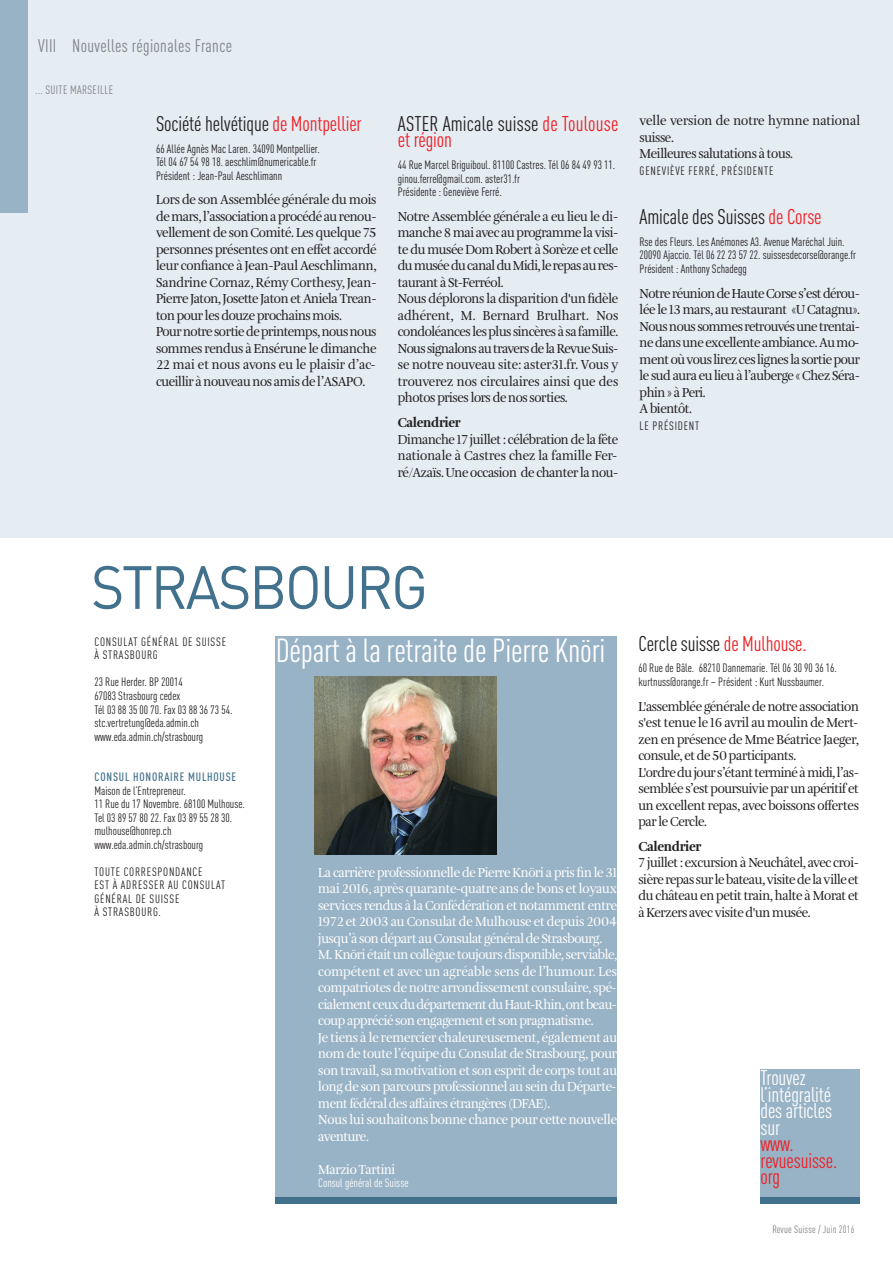
<style>
.page{position:relative;width:893px;height:1263px;background:#fff}
.page>*{position:absolute;margin:0;border:0;box-sizing:border-box;transform-origin:0 0}
.t1{font:60px "DINOT";letter-spacing:-.04em;color:#41718c;scale:.95 1}
.t2{font:condensed 33px "DINOT";letter-spacing:-.005em;color:#fff}
.t3{font:condensed 21px/16.5px "DINOT";letter-spacing:-.005em;color:#231f20}
.t4{font:condensed 21px/16.5px "DINOT";letter-spacing:-.005em;color:#fff}
.t5{font:condensed 21px/16.5px "DINOT";letter-spacing:-.005em;color:#ee1d23}
.t6{font:condensed 18px "DINOT";letter-spacing:.02em;color:#808285}
.t7{font:13.5px/16.5px "Amalia Pro";letter-spacing:-.03em;color:#231f20;scale:.95 1}
.t8{font:13.5px/16.5px "Amalia Pro";letter-spacing:-.02em;color:#fff;scale:.95 1}
.t9{font:900 13.5px "Amalia Pro";letter-spacing:-.03em;color:#231f20;scale:.95 1}
.t10{font:condensed 12px/13.5px "DINOT";color:#231f20}
.t11{font:condensed 12px/13.5px "DINOT";letter-spacing:.065em;color:#231f20}
.t12{font:500 condensed 12px "DINOT";letter-spacing:.065em;color:#41718c}
.t13{font:condensed 12px "DINOT";color:#fff}
.t14{font:condensed 12px "DINOT";letter-spacing:.03em;color:#808285}
.t15{font:condensed 10.5px "DINOT";letter-spacing:.02em;color:#808285}
.s1{color:#ee1d23}
</style>
<div class="page">
<div style="left:0;top:0;width:893px;height:538px;background:#e5ecf2"></div>
<div style="left:0;top:0;width:28px;height:213px;background:#99b3c6"></div>
<div style="left:760px;top:1069px;width:100px;height:128px;background:#99b3c6"></div>
<div style="left:760px;top:1197px;width:100px;height:6px;background:#41718c"></div>
<div style="left:276px;top:637px;width:341px;height:560px;background:#99b3c6"></div>
<div style="left:276px;top:1197px;width:341px;height:6px;background:#41718c"></div>
<img style="left:315px;top:676px;width:181px;height:179px">
<h3 class="t6" style="left:72px;top:39px;width:161px">Nouvelles régionales France</h3>
<h3 class="t6" style="left:38px;top:39px;width:20px">VIII</h3>
<p class="t14" style="left:35px;top:86px;width:80px">... SUITE MARSEILLE</p>
<h3 class="t3" style="left:156px;top:117px;width:207px">Société helvétique <span class="s1">de Montpellier</span></h3>
<p class="t10" style="left:156px;top:143px;width:165px">66 Allée Agnès Mac Laren. 34090 Montpellier.<br>Tél 04 67 54 98 18. aeschlim@numericable.fr<br>Président : Jean-Paul Aeschlimann</p>
<p class="t7" style="left:156px;top:192px;width:234px">Lors de son Assemblée générale du mois demars,l’associationaprocédéaurenou&shy;vellement de son Comité. Les quelque 75 personnes présentes ont en effet accordé leur confiance à Jean-Paul Aeschlimann, Sandrine Cornaz, Rémy Corthesy, Jean-Pierre Jaton, Josette Jaton et Aniela Trean&shy;ton pour les douze prochains mois.<br>Pournotresortiedeprintemps,nousnous sommes rendus à Ensérune le dimanche 22 mai et nous avons eu le plaisir d’ac&shy;cueillir à nouveau nos amis de l’ASAPO.</p>
<h3 class="t3" style="left:398px;top:117px;width:222px">ASTER Amicale suisse <span class="s1">de Toulouse et région</span></h3>
<p class="t10" style="left:398px;top:159px;width:219px">44 Rue Marcel Briguiboul. 81100 Castres. Tél 06 84 49 93 11. ginou.ferre@gmail.com. aster31.fr<br>Présidente : Geneviève Ferré.</p>
<p class="t7" style="left:398px;top:209px;width:234px">Notre Assemblée générale a eu lieu le di&shy;manche 8 mai avec au programme la visi&shy;te du musée Dom Robert à Sorèze et celle dumuséeducanalduMidi,lerepasaures&shy;taurant à St-Ferréol.<br>Nous déplorons la disparition d'un fidèle adhérent, M. Bernard Brulhart. Nos condoléances lesplus sincèresàsafamille.<br>Nous signalonsautraversdelaRevueSuis&shy;se notre nouveau site: aster31.fr. Vous y trouverez nos circulaires ainsi que des photos prises lors de nos sorties.</p>
<p class="t9" style="left:398px;top:417px;width:68px">Calendrier</p>
<p class="t7" style="left:398px;top:431px;width:234px;text-align:justify">Dimanche 17 juillet : célébration de la fête nationale à Castres chez la famille Fer&shy;ré/Azaïs. Une occasion de chanter la nou-</p>
<p class="t7" style="left:640px;top:113px;width:234px">velle version de notre hymne national suisse.<br>Meilleures salutations à tous.</p>
<p class="t11" style="left:640px;top:165px;width:135px">GENEVIÈVE FERRÉ, PRÉSIDENTE</p>
<h3 class="t3" style="left:640px;top:210px;width:184px">Amicale des Suisses <span class="s1">de Corse</span></h3>
<p class="t10" style="left:640px;top:236px;width:218px">Rse des Fleurs. Les Anémones A3. Avenue Maréchal Juin.<br>20090 Ajaccio. Tél 06 22 23 57 22. suissesdecorse@orange.fr<br>Président : Anthony Schadegg</p>
<p class="t7" style="left:640px;top:285px;width:234px">NotreréuniondeHauteCorses’estdérou&shy;lée le 13 mars, au restaurant «U Catagnu».<br>Nousnous sommes retrouvésunetrentai&shy;nedansuneexcellenteambiance.Aumo&shy;mentoùvous lirezces lignes lasortiepour le sud aura eu lieu à l’auberge « Chez Séra&shy;phin » à Peri.<br>A bientôt.</p>
<p class="t11" style="left:640px;top:420px;width:61px">LE PRÉSIDENT</p>
<h1 class="t1" style="left:91px;top:566px;width:356px">STRASBOURG</h1>
<h2 class="t2" style="left:276px;top:638px;width:331px">Départ à la retraite de Pierre Knöri</h2>
<p class="t11" style="left:95px;top:636px;width:133px">CONSULAT GÉNÉRAL DE SUISSE<br>À STRASBOURG</p>
<p class="t10" style="left:94px;top:677px;width:139px">23 Rue Herder. BP 20014<br>67083 Strasbourg cedex<br>Tél 03 88 35 00 70. Fax 03 88 36 73 54. stc.vertretung@eda.admin.ch www.eda.admin.ch/strasbourg</p>
<p class="t12" style="left:95px;top:772px;width:143px">CONSUL HONORAIRE MULHOUSE</p>
<p class="t10" style="left:94px;top:785px;width:152px">Maison de l’Entrepreneur.<br>11 Rue du 17 Novembre. 68100 Mulhouse.<br>Tel 03 89 57 80 22. Fax 03 89 55 28 30. mulhouse@honrep.ch www.eda.admin.ch/strasbourg</p>
<p class="t11" style="left:95px;top:866px;width:132px">TOUTE CORRESPONDANCE<br>EST À ADRESSER AU CONSULAT<br>GÉNÉRAL DE SUISSE<br>À STRASBOURG.</p>
<p class="t8" style="left:318px;top:864px;width:316px">La carrière professionnelle de Pierre Knöri a pris fin le 31 mai 2016, après quarante-quatre ans de bons et loyaux services rendus à la Confédération et notamment entre 1972 et 2003 au Consulat de Mulhouse et depuis 2004 jusqu’à son départ au Consulat général de Strasbourg.<br>M. Knöri était un collègue toujours disponible, serviable, compétent et avec un agréable sens de l’humour. Les compatriotes de notre arrondissement consulaire, spé&shy;cialementceuxdudépartementduHaut-Rhin,ontbeau&shy;coup apprécié son engagement et son pragmatisme.<br>Je tiens à le remercier chaleureusement, également au nom de toute l’équipe du Consulat de Strasbourg, pour son travail, sa motivation et son esprit de corps tout au long de son parcours professionnel au sein du Départe&shy;ment fédéral des affaires étrangères (DFAE).<br>Nous lui souhaitons bonne chance pour cette nouvelle aventure.</p>
<p class="t8" style="left:318px;top:1161px;width:83px">Marzio Tartini</p>
<p class="t13" style="left:318px;top:1178px;width:92px">Consul général de Suisse</p>
<h3 class="t3" style="left:638px;top:637px;width:170px">Cercle suisse <span class="s1">de Mulhouse.</span></h3>
<p class="t10" style="left:638px;top:662px;width:200px">60 Rue de Bâle. 68210 Dannemarie. Tél 06 30 90 36 16. kurtnuss@orange.fr – Président : Kurt Nussbaumer.</p>
<p class="t7" style="left:638px;top:698px;width:234px">L'assemblée générale de notre association s'est tenue le 16 avril au moulin de Mert&shy;zen en présence de Mme Béatrice Jaeger, consule, et de 50 participants.<br>L'ordredujour s’étantterminéàmidi,l’as&shy;semblée s’est poursuivie par un apéritif et un excellent repas, avec boissons offertes par le Cercle.</p>
<p class="t9" style="left:638px;top:840px;width:68px">Calendrier</p>
<p class="t7" style="left:638px;top:855px;width:234px;text-align:justify">7 juillet : excursion à Neuchâtel, avec croi&shy;sièrerepas sur lebateau,visitedelavilleet du château en petit train, halte à Morat et à Kerzers avec visite d'un musée.</p>
<h3 class="t4" style="left:760px;top:1072px;width:73px">Trouvez l’intégralité des articles sur</h3>
<h3 class="t5" style="left:760px;top:1138px;width:78px">www. revuesuisse. org</h3>
<p class="t15" style="left:772px;top:1225px;width:84px">Revue Suisse / Juin 2016</p>
</div>
